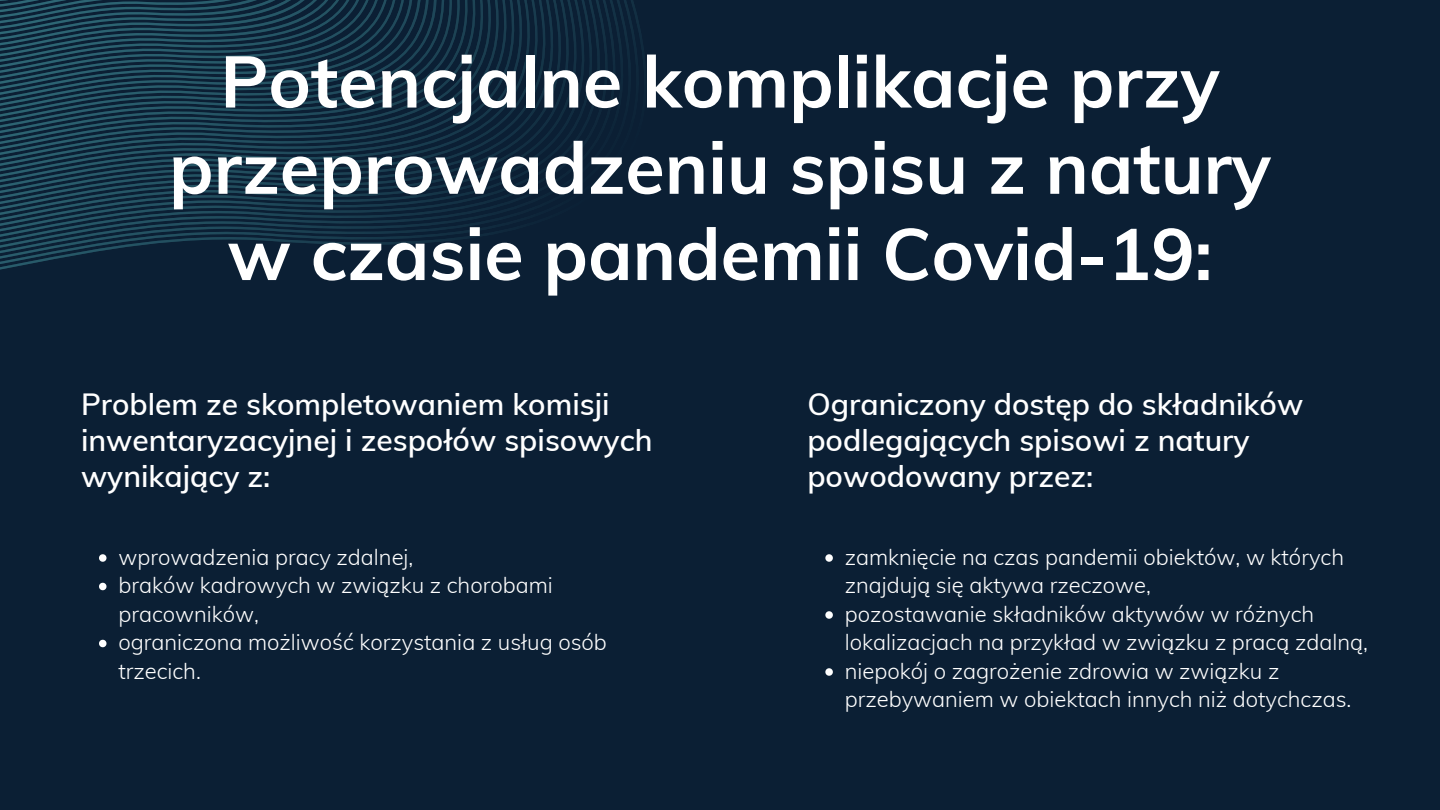
<style>
.page{position:relative;width:1440px;height:810px;background:#0b1f34}
.page>*{position:absolute;margin:0;border:0;box-sizing:border-box;transform-origin:0 0}
.t1{font:700 72px/86.2px "Muli";color:#fff;text-align:center}
.t2{font:600 30px/36px "Muli";color:#fff}
.t3{font:300 22.05px/28.5px "Muli";color:#fff}
</style>
<div class="page">
<svg style="left:0;top:0;width:644px;height:648px"></svg>
<svg style="left:99px;top:554px;width:7px;height:8px"></svg>
<svg style="left:99px;top:583px;width:7px;height:7px"></svg>
<svg style="left:99px;top:640px;width:7px;height:7px"></svg>
<svg style="left:825px;top:554px;width:8px;height:8px"></svg>
<svg style="left:825px;top:611px;width:8px;height:8px"></svg>
<svg style="left:825px;top:668px;width:8px;height:8px"></svg>
<p class="t1" style="left:169px;top:37px;width:1103px">Potencjalne komplikacje przy przeprowadzeniu spisu z natury</p>
<p class="t1" style="left:227px;top:210px;width:987px">w czasie pandemii Covid-19:</p>
<p class="t2" style="left:81px;top:385px;width:573px">Problem ze skompletowaniem komisji inwentaryzacyjnej i zespołów spisowych wynikający z:</p>
<p class="t3" style="left:118px;top:542px;width:297px">wprowadzenia pracy zdalnej,</p>
<p class="t3" style="left:118px;top:571px;width:436px">braków kadrowych w związku z chorobami pracowników,</p>
<p class="t3" style="left:118px;top:628px;width:490px">ograniczona możliwość korzystania z usług osób trzecich.</p>
<p class="t2" style="left:807px;top:385px;width:497px">Ograniczony dostęp do składników podlegających spisowi z natury powodowany przez:</p>
<p class="t3" style="left:845px;top:542px;width:501px">zamknięcie na czas pandemii obiektów, w których znajdują się aktywa rzeczowe,</p>
<p class="t3" style="left:845px;top:599px;width:525px">pozostawanie składników aktywów w różnych lokalizacjach na przykład w związku z pracą zdalną,</p>
<p class="t3" style="left:845px;top:656px;width:508px">niepokój o zagrożenie zdrowia w związku z przebywaniem w obiektach innych niż dotychczas.</p>
</div>
